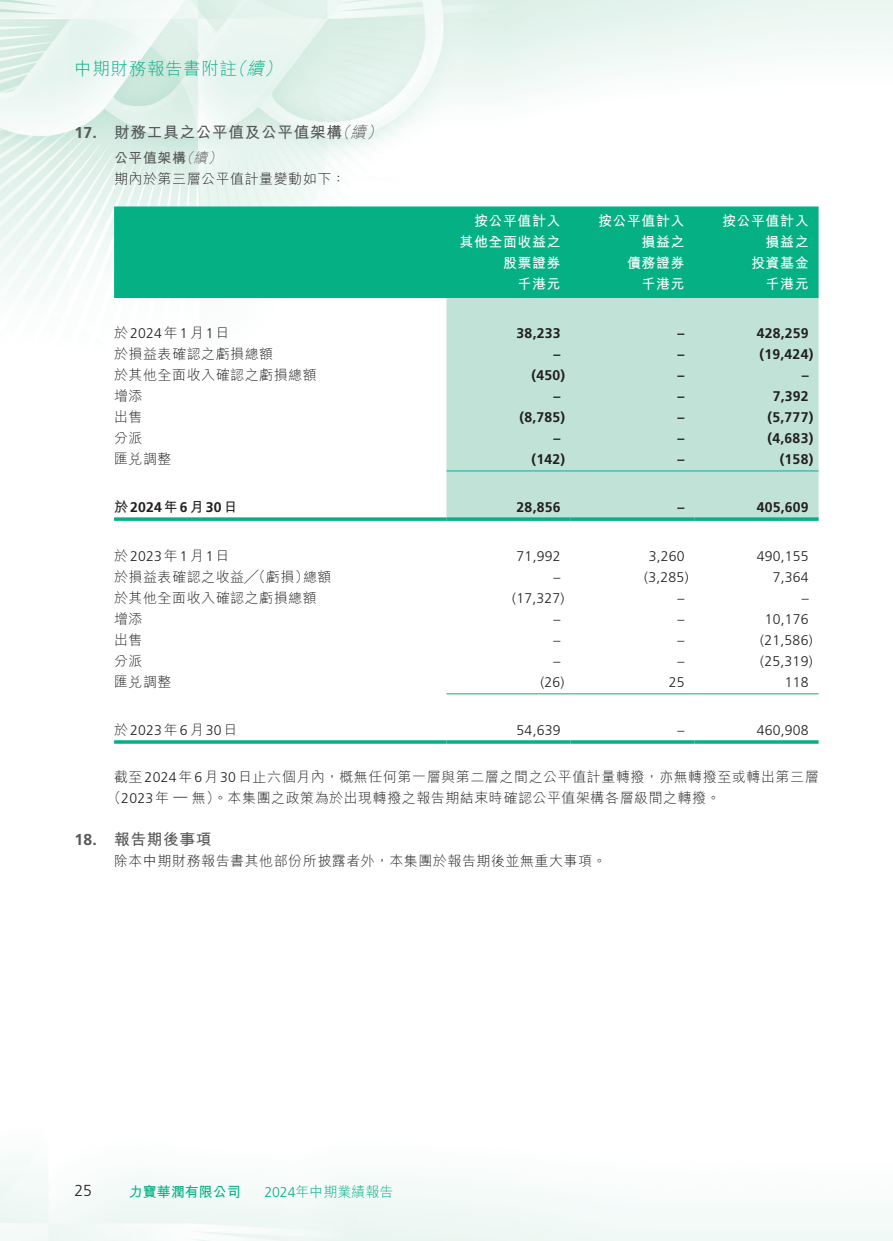
<style>
.page{position:relative;width:893px;height:1241px;background:#fff}
.page>*{position:absolute;margin:0;border:0;box-sizing:border-box;transform-origin:0 0}
.t1{font:300 17.5px "M Hei HK";letter-spacing:.035em;color:#05b085}
.t2{font:italic 300 17.5px "M Hei HK";color:#05b085}
.t3{font:300 15.92px "Frutiger LT Std";color:#231f20}
._07_NH1{font:700 15.75px "M Hei HK";letter-spacing:.035em;color:#57585a}
._07_NH1-2{font:700 15.75px "Frutiger LT Std";color:#57585a}
._07_NH1-3{font:italic 300 15.75px "M Hei HK";color:#57585a}
.t4{font:300 14.17px "M Hei HK";color:#05b085}
.t5{font:700 14.17px "M Hei HK";color:#05b085}
._06_Notes{font:300 14px/21px "M Hei HK";letter-spacing:.035em;color:#231f20}
._51_N_Table_txt{font:300 14px "Frutiger LT Std";letter-spacing:.015em;color:#231f20}
._51_N_Table_txt-2{font:700 14px "Frutiger LT Std";letter-spacing:.015em;color:#231f20}
._51_N_Table_txt-3{font:300 14px "M Hei HK";letter-spacing:.035em;color:#231f20}
._51_N_Table_txt-4{font:700 14px "M Hei HK";letter-spacing:.035em;color:#fff}
._06_Notes-2{font:300 14px "Frutiger LT Std";color:#231f20}
._08_NH2{font:700 14px "M Hei HK";letter-spacing:.035em;color:#57585a}
._08_NH2-2{font:italic 300 14px "M Hei HK";color:#57585a}
.s1{font-family:"M Hei HK"}
.s2{font-family:"Frutiger LT Std"}
</style>
<div class="page">
<img style="left:0;top:0;width:893px;height:453px">
<div style="left:114px;top:206px;width:704px;height:92px;background:#05b085"></div>
<div style="left:446px;top:298px;width:372px;height:219px;background:#c1e3d7"></div>
<hr style="left:446px;top:470px;width:124px;height:1px;background:#05b085">
<hr style="left:570px;top:470px;width:124px;height:1px;background:#05b085">
<hr style="left:694px;top:470px;width:124px;height:1px;background:#05b085">
<svg style="left:114px;top:517px;width:332px;height:4px"></svg>
<svg style="left:446px;top:517px;width:124px;height:4px"></svg>
<svg style="left:570px;top:517px;width:124px;height:4px"></svg>
<svg style="left:694px;top:517px;width:124px;height:4px"></svg>
<hr style="left:446px;top:693px;width:124px;height:1px;background:#05b085">
<hr style="left:570px;top:693px;width:124px;height:1px;background:#05b085">
<hr style="left:694px;top:693px;width:124px;height:1px;background:#05b085">
<hr style="left:114px;top:740px;width:332px;height:3px;background:#05b085">
<hr style="left:446px;top:740px;width:124px;height:3px;background:#05b085">
<hr style="left:570px;top:740px;width:124px;height:3px;background:#05b085">
<hr style="left:694px;top:740px;width:124px;height:3px;background:#05b085">
<p class="t2" style="left:246px;top:60px;width:23px">續</p>
<p class="t2" style="left:229px;top:60px;width:23px">（</p>
<p class="t2" style="left:264px;top:60px;width:23px">(</p>
<p class="t1" style="left:74px;top:60px;width:164px">中期財務報告書附註</p>
<p class="_07_NH1-2" style="left:74px;top:123px;width:24px">17.</p>
<p class="_07_NH1-2" style="left:74px;top:830px;width:24px">18.</p>
<p class="_07_NH1-3" style="left:350px;top:124px;width:21px">續</p>
<p class="_07_NH1-3" style="left:334px;top:124px;width:21px">（</p>
<p class="_07_NH1-3" style="left:366px;top:124px;width:21px">(</p>
<p class="_07_NH1" style="left:114px;top:121px;width:230px">財務工具之公平值及公平值架構</p>
<p class="_08_NH2-2" style="left:194px;top:150px;width:18px">續</p>
<p class="_08_NH2-2" style="left:179px;top:150px;width:18px">（</p>
<p class="_08_NH2-2" style="left:208px;top:150px;width:18px">(</p>
<p class="_08_NH2" style="left:114px;top:147px;width:74px">公平值架構</p>
<p class="_06_Notes" style="left:114px;top:168px;width:233px">期內於第三層公平值計量變動如下：</p>
<p class="_51_N_Table_txt-4" style="left:474px;top:210px;width:88px">按公平值計入</p>
<p class="_51_N_Table_txt-4" style="left:459px;top:231px;width:103px">其他全面收益之</p>
<p class="_51_N_Table_txt-4" style="left:503px;top:252px;width:59px">股票證券</p>
<p class="_51_N_Table_txt-4" style="left:518px;top:273px;width:45px">千港元</p>
<p class="_51_N_Table_txt-4" style="left:598px;top:210px;width:88px">按公平值計入</p>
<p class="_51_N_Table_txt-4" style="left:642px;top:231px;width:45px">損益之</p>
<p class="_51_N_Table_txt-4" style="left:627px;top:252px;width:59px">債務證券</p>
<p class="_51_N_Table_txt-4" style="left:642px;top:273px;width:45px">千港元</p>
<p class="_51_N_Table_txt-4" style="left:722px;top:210px;width:88px">按公平值計入</p>
<p class="_51_N_Table_txt-4" style="left:766px;top:231px;width:45px">損益之</p>
<p class="_51_N_Table_txt-4" style="left:751px;top:252px;width:59px">投資基金</p>
<p class="_51_N_Table_txt-4" style="left:766px;top:273px;width:45px">千港元</p>
<p class="_51_N_Table_txt" style="left:114px;top:325px;width:117px"><span class="s1">於</span>2024<span class="s1">年</span>1<span class="s1">月</span>1<span class="s1">日</span></p>
<p class="_51_N_Table_txt-2" style="left:517px;top:325px;width:46px">38,233</p>
<p class="_51_N_Table_txt-2" style="left:678px;top:325px;width:8px">–</p>
<p class="_51_N_Table_txt-2" style="left:757px;top:325px;width:54px">428,259</p>
<p class="_51_N_Table_txt-3" style="left:114px;top:347px;width:161px">於損益表確認之虧損總額</p>
<p class="_51_N_Table_txt-2" style="left:554px;top:346px;width:8px">–</p>
<p class="_51_N_Table_txt-2" style="left:678px;top:346px;width:8px">–</p>
<p class="_51_N_Table_txt-2" style="left:759px;top:346px;width:55px">)19,424(</p>
<p class="_51_N_Table_txt-3" style="left:114px;top:368px;width:204px">於其他全面收入確認之虧損總額</p>
<p class="_51_N_Table_txt-2" style="left:532px;top:367px;width:35px">)450(</p>
<p class="_51_N_Table_txt-2" style="left:678px;top:367px;width:8px">–</p>
<p class="_51_N_Table_txt-2" style="left:802px;top:367px;width:8px">–</p>
<p class="_51_N_Table_txt-3" style="left:114px;top:389px;width:30px">增添</p>
<p class="_51_N_Table_txt-2" style="left:554px;top:388px;width:8px">–</p>
<p class="_51_N_Table_txt-2" style="left:678px;top:388px;width:8px">–</p>
<p class="_51_N_Table_txt-2" style="left:773px;top:388px;width:37px">7,392</p>
<p class="_51_N_Table_txt-3" style="left:114px;top:410px;width:30px">出售</p>
<p class="_51_N_Table_txt-2" style="left:519px;top:409px;width:47px">)8,785(</p>
<p class="_51_N_Table_txt-2" style="left:678px;top:409px;width:8px">–</p>
<p class="_51_N_Table_txt-2" style="left:767px;top:409px;width:47px">)5,777(</p>
<p class="_51_N_Table_txt-3" style="left:114px;top:431px;width:30px">分派</p>
<p class="_51_N_Table_txt-2" style="left:554px;top:430px;width:8px">–</p>
<p class="_51_N_Table_txt-2" style="left:678px;top:430px;width:8px">–</p>
<p class="_51_N_Table_txt-2" style="left:767px;top:430px;width:47px">)4,683(</p>
<p class="_51_N_Table_txt-3" style="left:114px;top:452px;width:59px">匯兌調整</p>
<p class="_51_N_Table_txt-2" style="left:532px;top:451px;width:35px">)142(</p>
<p class="_51_N_Table_txt-2" style="left:678px;top:451px;width:8px">–</p>
<p class="_51_N_Table_txt-2" style="left:780px;top:451px;width:35px">)158(</p>
<p class="_51_N_Table_txt-2" style="left:114px;top:498px;width:125px"><span class="s1">於</span>2024<span class="s1">年</span>6<span class="s1">月</span>30<span class="s1">日</span></p>
<p class="_51_N_Table_txt-2" style="left:517px;top:498px;width:46px">28,856</p>
<p class="_51_N_Table_txt-2" style="left:678px;top:498px;width:8px">–</p>
<p class="_51_N_Table_txt-2" style="left:757px;top:498px;width:54px">405,609</p>
<p class="_51_N_Table_txt" style="left:114px;top:548px;width:117px"><span class="s1">於</span>2023<span class="s1">年</span>1<span class="s1">月</span>1<span class="s1">日</span></p>
<p class="_51_N_Table_txt" style="left:517px;top:548px;width:46px">71,992</p>
<p class="_51_N_Table_txt" style="left:649px;top:548px;width:37px">3,260</p>
<p class="_51_N_Table_txt" style="left:757px;top:548px;width:54px">490,155</p>
<p class="_51_N_Table_txt-3" style="left:114px;top:569px;width:196px">於損益表確認之收益╱（虧損）</p>
<p class="_51_N_Table_txt-3" style="left:303px;top:569px;width:30px">總額</p>
<p class="_51_N_Table_txt" style="left:554px;top:569px;width:8px">–</p>
<p class="_51_N_Table_txt" style="left:644px;top:569px;width:46px">)3,285(</p>
<p class="_51_N_Table_txt" style="left:773px;top:569px;width:37px">7,364</p>
<p class="_51_N_Table_txt-3" style="left:114px;top:590px;width:204px">於其他全面收入確認之虧損總額</p>
<p class="_51_N_Table_txt" style="left:512px;top:590px;width:54px">)17,327(</p>
<p class="_51_N_Table_txt" style="left:678px;top:590px;width:8px">–</p>
<p class="_51_N_Table_txt" style="left:802px;top:590px;width:8px">–</p>
<p class="_51_N_Table_txt-3" style="left:114px;top:611px;width:30px">增添</p>
<p class="_51_N_Table_txt" style="left:554px;top:611px;width:8px">–</p>
<p class="_51_N_Table_txt" style="left:678px;top:611px;width:8px">–</p>
<p class="_51_N_Table_txt" style="left:765px;top:611px;width:46px">10,176</p>
<p class="_51_N_Table_txt-3" style="left:114px;top:632px;width:30px">出售</p>
<p class="_51_N_Table_txt" style="left:554px;top:632px;width:8px">–</p>
<p class="_51_N_Table_txt" style="left:678px;top:632px;width:8px">–</p>
<p class="_51_N_Table_txt" style="left:760px;top:632px;width:54px">)21,586(</p>
<p class="_51_N_Table_txt-3" style="left:114px;top:653px;width:30px">分派</p>
<p class="_51_N_Table_txt" style="left:554px;top:653px;width:8px">–</p>
<p class="_51_N_Table_txt" style="left:678px;top:653px;width:8px">–</p>
<p class="_51_N_Table_txt" style="left:760px;top:653px;width:54px">)25,319(</p>
<p class="_51_N_Table_txt-3" style="left:114px;top:674px;width:59px">匯兌調整</p>
<p class="_51_N_Table_txt" style="left:540px;top:674px;width:26px">)26(</p>
<p class="_51_N_Table_txt" style="left:669px;top:674px;width:17px">25</p>
<p class="_51_N_Table_txt" style="left:785px;top:674px;width:25px">118</p>
<p class="_51_N_Table_txt" style="left:114px;top:721px;width:125px"><span class="s1">於</span>2023<span class="s1">年</span>6<span class="s1">月</span>30<span class="s1">日</span></p>
<p class="_06_Notes" style="left:192px;top:766px;width:628px;text-indent:-78px">截至<span class="s2">2024</span>年<span class="s2">6</span>月<span class="s2">30</span>日止六個月內，概無任何第一層與第二層之間之公平值計量轉撥，亦無轉撥至或轉出第三層無）。本集團之政策為於出現轉撥之報告期結束時確認公平值架構各層級間之轉撥。</p>
<p class="_51_N_Table_txt" style="left:517px;top:721px;width:46px">54,639</p>
<p class="_51_N_Table_txt" style="left:757px;top:721px;width:54px">460,908</p>
<p class="_51_N_Table_txt" style="left:678px;top:721px;width:8px">–</p>
<p class="_06_Notes-2" style="left:107px;top:790px;width:64px"><span class="s1">（</span>2023<span class="s1">年</span></p>
<p class="_07_NH1" style="left:114px;top:827px;width:99px">報告期後事項</p>
<p class="_06_Notes-2" style="left:174px;top:788px;width:15px">—</p>
<p class="_06_Notes" style="left:114px;top:850px;width:494px">除本中期財務報告書其他部份所披露者外，本集團於報告期後並無重大事項。</p>
<p class="t3" style="left:74px;top:1180px;width:19px">25</p>
<p class="t5" style="left:129px;top:1180px;width:113px">力寶華潤有限公司</p>
<p class="t4" style="left:264px;top:1184px;width:131px"><span class="s2">2024</span>年中期業績報告</p>
</div>
